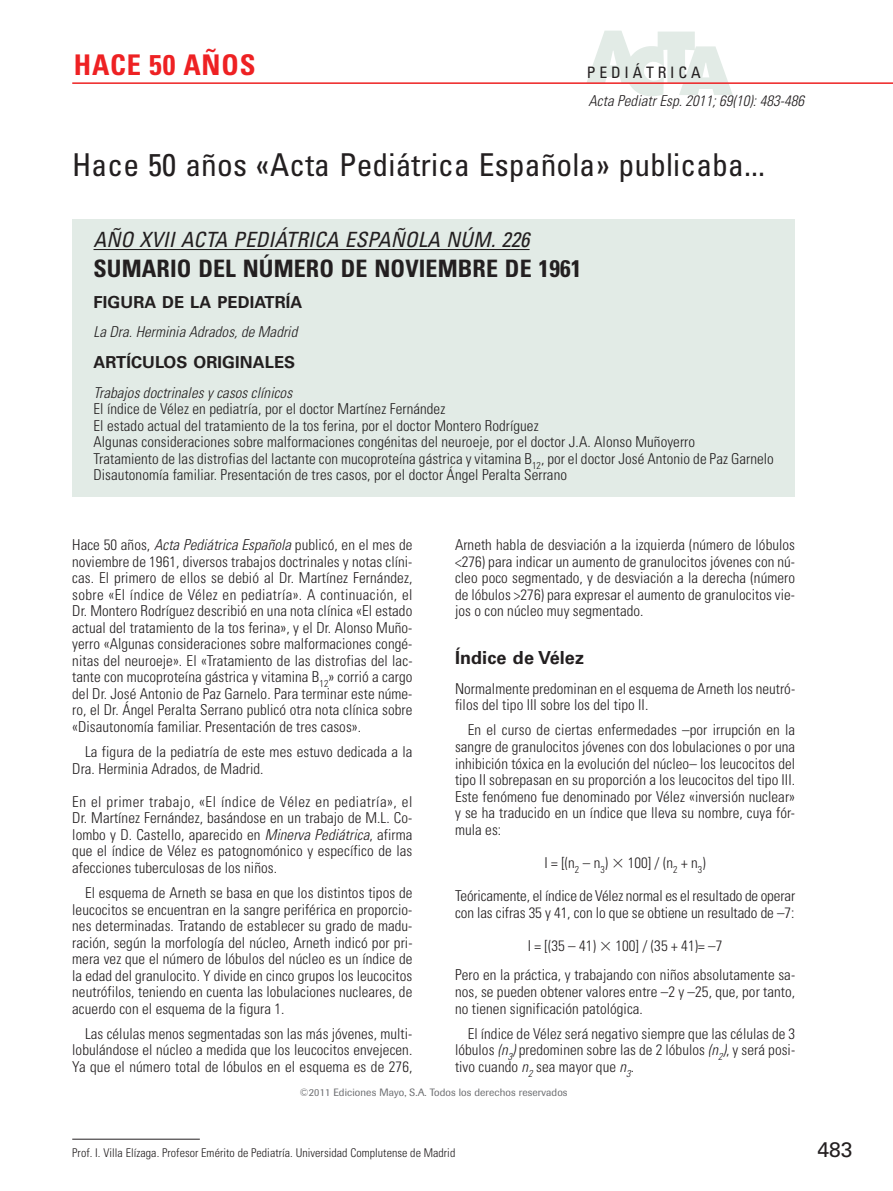
<style>
.page{position:relative;width:893px;height:1191px;background:#fff}
.page>*{position:absolute;margin:0;border:0;box-sizing:border-box;transform-origin:0 0}
.t1{font:condensed 31.5px "Univers LT Std";letter-spacing:.005em;color:#231f20}
.t2{font:700 condensed 28.5px "Univers LT Std";letter-spacing:.03em;color:#ee2123}
.t3{font:700 condensed 24px "Univers LT Std";letter-spacing:.005em;color:#231f20}
.t4{font:italic condensed 21px "Univers LT Std";letter-spacing:.005em;color:#231f20}
.t5{font:21px "Univers LT Std";color:#231f20}
.t6{font:700 18px "Univers LT Std";letter-spacing:.005em;color:#231f20}
.t7{font:700 16.5px "Univers LT Std";letter-spacing:.005em;color:#231f20}
.t8{font:condensed 15.75px "Univers";letter-spacing:.24em;color:#231f20}
.t9{font:300 condensed 15px/16.5px "Univers LT Std";letter-spacing:.005em;color:#231f20;text-align:justify}
.t10{font:italic 300 condensed 15px "Univers LT Std";letter-spacing:.005em;color:#231f20}
.t11{font:300 condensed 12px "Univers LT Std";letter-spacing:.005em;color:#231f20}
.t12{font:10.5px "Imago";letter-spacing:.01em;color:#6c6d70}
.s1{font-style:italic}
.s2{font-family:"Mathematical Pi One";font-weight:400;font-stretch:normal}
</style>
<div class="page">
<svg style="left:587px;top:31px;width:146px;height:65px"></svg>
<hr style="left:72px;top:82px;width:821px;height:2px;background:#ee2123">
<div style="left:72px;top:219px;width:723px;height:277px;background:#e2ebe6"></div>
<hr style="left:94px;top:249px;width:436px;height:1px;background:#231f20">
<hr style="left:72px;top:1138px;width:128px;height:1px;background:#231f20">
<h2 class="t2" style="left:74px;top:52px;width:183px">HACE 50 AÑOS</h2>
<p class="t8" style="left:587px;top:66px;width:115px">PEDIÁTRICA</p>
<p class="t10" style="left:588px;top:94px;width:217px">Acta Pediatr Esp. 2011; 69(10): 483-486</p>
<h1 class="t1" style="left:72px;top:150px;width:694px">Hace 50 años «Acta Pediátrica Española» publicaba...</h1>
<h3 class="t4" style="left:94px;top:230px;width:437px">AÑO XVII ACTA PEDIÁTRICA ESPAÑOLA NÚM. 226</h3>
<h3 class="t3" style="left:94px;top:257px;width:489px">SUMARIO DEL NÚMERO DE NOVIEMBRE DE 1961</h3>
<p class="t7" style="left:94px;top:294px;width:210px">FIGURA DE LA PEDIATRÍA</p>
<p class="t10" style="left:94px;top:325px;width:205px">La Dra. Herminia Adrados, de Madrid</p>
<p class="t7" style="left:94px;top:354px;width:203px">ARTÍCULOS ORIGINALES</p>
<p class="t10" style="left:94px;top:385px;width:200px">Trabajos doctrinales y casos clínicos</p>
<p class="t9" style="left:94px;top:401px;width:682px;text-align:left">El índice de Vélez en pediatría, por el doctor Martínez Fernández<br>El estado actual del tratamiento de la tos ferina, por el doctor Montero Rodríguez<br>Algunas consideraciones sobre malformaciones congénitas del neuroeje, por el doctor J.A. Alonso Muñoyerro<br>Tratamiento de las distrofias del lactante con mucoproteína gástrica y vitamina B<sub>12</sub>, por el doctor José Antonio de Paz Garnelo Disautonomía familiar. Presentación de tres casos, por el doctor Ángel Peralta Serrano</p>
<p class="t9" style="left:72px;top:537px;width:342px">Hace 50 años, <span class="s1">Acta Pediátrica Española</span> publicó, en el mes de noviembre de 1961, diversos trabajos doctrinales y notas clíni&shy;cas. El primero de ellos se debió al Dr. Martínez Fernández, sobre «El índice de Vélez en pediatría». A continuación, el Dr. Montero Rodríguez describió en una nota clínica «El estado actual del tratamiento de la tos ferina», y el Dr. Alonso Muño&shy;yerro «Algunas consideraciones sobre malformaciones congé&shy;nitas del neuroeje». El «Tratamiento de las distrofias del lac&shy;tante con mucoproteína gástrica y vitamina B<sub>12</sub>» corrió a cargo del Dr. José Antonio de Paz Garnelo. Para terminar este núme&shy;ro, el Dr. Ángel Peralta Serrano publicó otra nota clínica sobre «Disautonomía familiar. Presentación de tres casos».</p>
<p class="t9" style="left:72px;top:744px;width:342px;text-indent:13px">La figura de la pediatría de este mes estuvo dedicada a la<br>Dra. Herminia Adrados, de Madrid.</p>
<p class="t9" style="left:72px;top:794px;width:342px">En el primer trabajo, «El índice de Vélez en pediatría», el Dr. Martínez Fernández, basándose en un trabajo de M.L. Co&shy;lombo y D. Castello, aparecido en <span class="s1">Minerva Pediátrica</span>, afirma que el índice de Vélez es patognomónico y específico de las afecciones tuberculosas de los niños.</p>
<p class="t9" style="left:72px;top:885px;width:342px;text-indent:13px">El esquema de Arneth se basa en que los distintos tipos de leucocitos se encuentran en la sangre periférica en proporcio&shy;nes determinadas. Tratando de establecer su grado de madu&shy;ración, según la morfología del núcleo, Arneth indicó por pri&shy;mera vez que el número de lóbulos del núcleo es un índice de la edad del granulocito. Y divide en cinco grupos los leucocitos neutrófilos, teniendo en cuenta las lobulaciones nucleares, de acuerdo con el esquema de la figura 1.</p>
<p class="t9" style="left:72px;top:1026px;width:342px;text-indent:13px">Las células menos segmentadas son las más jóvenes, multi&shy;lobulándose el núcleo a medida que los leucocitos envejecen.<br>Ya que el número total de lóbulos en el esquema es de 276,</p>
<p class="t9" style="left:455px;top:537px;width:342px">Arneth habla de desviación a la izquierda (número de lóbulos &lt;276) para indicar un aumento de granulocitos jóvenes con nú&shy;cleo poco segmentado, y de desviación a la derecha (número de lóbulos &gt;276) para expresar el aumento de granulocitos vie&shy;jos o con núcleo muy segmentado.</p>
<p class="t6" style="left:455px;top:649px;width:130px">Índice de Vélez</p>
<p class="t9" style="left:455px;top:681px;width:342px">Normalmente predominan en el esquema de Arneth los neutró&shy;filos del tipo III sobre los del tipo II.</p>
<p class="t9" style="left:455px;top:722px;width:342px;text-indent:13px">En el curso de ciertas enfermedades –por irrupción en la sangre de granulocitos jóvenes con dos lobulaciones o por una inhibición tóxica en la evolución del núcleo– los leucocitos del tipo II sobrepasan en su proporción a los leucocitos del tipo III.<br>Este fenómeno fue denominado por Vélez «inversión nuclear» y se ha traducido en un índice que lleva su nombre, cuya fór&shy;mula es:</p>
<p class="t9" style="left:544px;top:855px;width:163px">I = [(n<sub>2</sub> – n<sub>3</sub>) <span class="s2">-</span> 100] / (n<sub>2</sub> + n<sub>3</sub>)</p>
<p class="t9" style="left:455px;top:888px;width:342px">Teóricamente, el índice de Vélez normal es el resultado de operar con las cifras 35 y 41, con lo que se obtiene un resultado de –7:</p>
<p class="t9" style="left:455px;top:932px;width:342px;line-height:29.4px;text-align:center">I = [(35 – 41) <span class="s2">-</span> 100] / (35 + 41)= –7<br>Pero en la práctica, y trabajando con niños absolutamente sa-</p>
<p class="t9" style="left:455px;top:984px;width:342px">nos, se pueden obtener valores entre –2 y –25, que, por tanto, no tienen significación patológica.</p>
<p class="t9" style="left:455px;top:1026px;width:342px;text-indent:13px">El índice de Vélez será negativo siempre que las células de 3 lóbulos <span class="s1">(n</span><sub>3</sub><span class="s1">)</span> predominen sobre las de 2 lóbulos <span class="s1">(n</span><sub>2</sub><span class="s1">)</span>, y será posi&shy;tivo cuando <span class="s1">n</span><sub>2</sub> sea mayor que <span class="s1">n</span><sub>3</sub>.</p>
<p class="t12" style="left:300px;top:1088px;width:269px">©2011 Ediciones Mayo, S.A. Todos los derechos reservados</p>
<p class="t11" style="left:72px;top:1146px;width:385px">Prof. I. Villa Elízaga. Profesor Emérito de Pediatría. Universidad Complutense de Madrid</p>
<h3 class="t5" style="left:817px;top:1139px;width:37px">483</h3>
</div>
